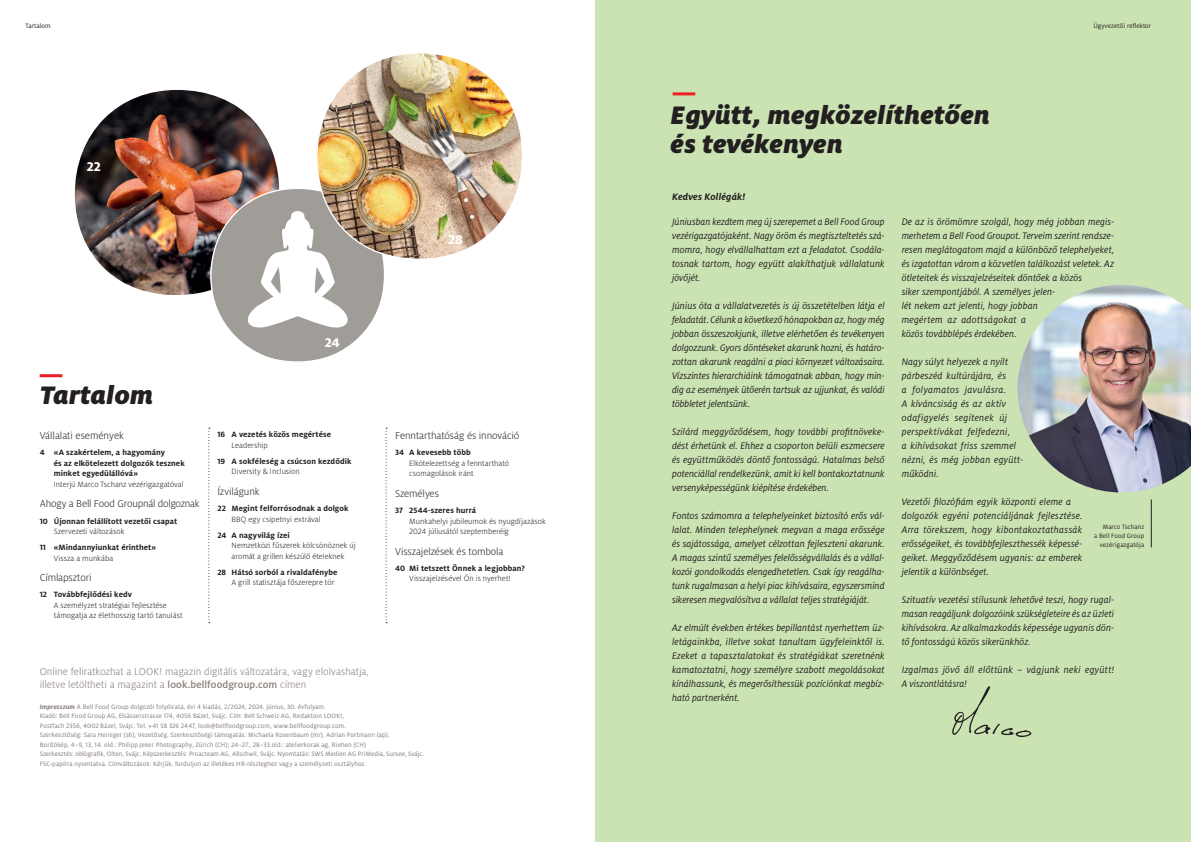
<style>
.page{position:relative;width:1191px;height:842px;background:#fff}
.page>*{position:absolute;margin:0;border:0;box-sizing:border-box;transform-origin:0 0}
.t1{font:italic 900 28px/29px "Milo Pro";letter-spacing:.01em;color:#231f20}
.t2{font:800 14px "Milo Pro";color:#fff}
.t3{font:300 11px "Milo Pro";letter-spacing:-.01em;color:#231f20}
.t4{font:300 11px/13px "Milo Pro";color:#867b76}
.t5{font:italic 10.5px/14px "Milo Pro";letter-spacing:.01em;color:#231f20;text-align:justify}
.t6{font:italic 10.5px/14px "Milo Pro";letter-spacing:.01em;color:#231f20;text-align:justify;scale:.96 1}
.t7{font:italic 700 10.5px "Milo Pro";letter-spacing:.02em;color:#231f20}
.t8{font:300 8.5px/10.5px "Milo Pro";letter-spacing:.005em;color:#231f20}
.t9{font:700 8.5px/10.5px "Milo Pro";letter-spacing:.01em;color:#231f20}
.t10{font:7px/9.5px "Milo Pro";letter-spacing:.01em;color:#867b76}
.t11{font:7px/9px "Milo Pro";letter-spacing:.02em;color:#231f20;text-align:right}
.s1{font-weight:500}
.s2{font-weight:700;font-style:italic}
</style>
<div class="page">
<img style="left:74px;top:90px;width:206px;height:205px">
<div style="left:595px;top:0;width:596px;height:842px;background:#cbe3b3"></div>
<img style="left:1017px;top:285px;width:174px;height:207px">
<svg style="left:210px;top:187px;width:174px;height:175px"></svg>
<img style="left:315px;top:53px;width:207px;height:208px">
<hr style="left:40px;top:374px;width:22px;height:3px;background:#ee1d23">
<svg style="left:208px;top:428px;width:2px;height:195px"></svg>
<svg style="left:385px;top:428px;width:2px;height:195px"></svg>
<hr style="left:672px;top:92px;width:23px;height:3px;background:#ee1d23">
<hr style="left:1151px;top:499px;width:1px;height:48px;background:#231f20">
<svg style="left:952px;top:686px;width:79px;height:51px"></svg>
<p class="t11" style="left:26px;top:22px;width:26px">Tartalom</p>
<p class="t11" style="left:1093px;top:22px;width:59px">Ügyvezetői reflektor</p>
<h2 class="t2" style="left:87px;top:158px;width:15px">22</h2>
<h1 class="t1" style="left:40px;top:380px;width:115px">Tartalom</h1>
<p class="t3" style="left:40px;top:430px;width:86px">Vállalati események</p>
<p class="t9" style="left:54px;top:447px;width:132px;text-indent:-14px">4 «A szakértelem, a hagyomány<br>és az elkötelezett dolgozók tesznek minket egyedülállóvá»</p>
<p class="t8" style="left:54px;top:479px;width:131px">Interjú Marco Tschanz vezérigazgatóval</p>
<p class="t3" style="left:40px;top:498px;width:162px">Ahogy a Bell Food Groupnál dolgoznak</p>
<p class="t9" style="left:40px;top:516px;width:139px">10 Újonnan felállított vezetői csapat</p>
<p class="t8" style="left:54px;top:526px;width:72px">Szervezeti változások</p>
<p class="t9" style="left:40px;top:542px;width:118px">11 «Mindannyiunkat érinthet»</p>
<p class="t8" style="left:54px;top:553px;width:61px">Vissza a munkába</p>
<p class="t3" style="left:40px;top:572px;width:53px">Címlapsztori</p>
<p class="t9" style="left:40px;top:589px;width:94px">12 Továbbfejlődési kedv</p>
<p class="t8" style="left:54px;top:600px;width:130px">A személyzet stratégiai fejlesztése támogatja az élethosszig tartó tanulást</p>
<h2 class="t2" style="left:325px;top:334px;width:16px">24</h2>
<p class="t9" style="left:217px;top:429px;width:115px">16 A vezetés közös megértése</p>
<p class="t8" style="left:231px;top:440px;width:38px">Leadership</p>
<p class="t9" style="left:217px;top:456px;width:135px">19 A sokféleség a csúcson kezdődik</p>
<p class="t8" style="left:231px;top:466px;width:70px">Diversity &amp; Inclusion</p>
<p class="t3" style="left:217px;top:485px;width:44px">Ízvilágunk</p>
<p class="t9" style="left:217px;top:503px;width:132px">22 Megint felforrósodnak a dolgok</p>
<p class="t8" style="left:231px;top:514px;width:91px">BBQ egy csipetnyi extrával</p>
<p class="t9" style="left:217px;top:530px;width:74px">24 A nagyvilág ízei</p>
<p class="t8" style="left:231px;top:540px;width:126px">Nemzetközi fűszerek kölcsönöznek új aromát a grillen készülő ételeknek</p>
<p class="t9" style="left:217px;top:567px;width:122px">28 Hátsó sorból a rivaldafénybe</p>
<p class="t8" style="left:232px;top:577px;width:104px">A grill statisztája főszerepre tör</p>
<h2 class="t2" style="left:448px;top:231px;width:16px">28</h2>
<p class="t3" style="left:395px;top:430px;width:126px">Fenntarthatóság és innováció</p>
<p class="t9" style="left:395px;top:447px;width:77px">34 A kevesebb több</p>
<p class="t8" style="left:409px;top:458px;width:101px">Elkötelezettség a fenntartható csomagolások iránt</p>
<p class="t3" style="left:395px;top:487px;width:45px">Személyes</p>
<p class="t9" style="left:395px;top:505px;width:82px">37 2544-szeres hurrá</p>
<p class="t8" style="left:409px;top:516px;width:138px">Munkahelyi jubileumok és nyugdíjazások<br>2024 júliusától szeptemberéig</p>
<p class="t3" style="left:395px;top:545px;width:110px">Visszajelzések és tombola</p>
<p class="t9" style="left:395px;top:563px;width:131px">40 Mi tetszett Önnek a legjobban?</p>
<p class="t8" style="left:409px;top:573px;width:103px">Visszajelzésével Ön is nyerhet!</p>
<p class="t4" style="left:40px;top:665px;width:331px">Online feliratkozhat a LOOK! magazin digitális változatára, vagy elolvashatja, illetve letöltheti a magazint a <span class="s1">look.bellfoodgroup.com</span> címen</p>
<p class="t10" style="left:40px;top:702px;width:386px"><span class="s2">Impresszum</span> A Bell Food Group dolgozói folyóirata, évi 4 kiadás, 2/2024, 2024. június, 30. évfolyam.<br>Kiadó: Bell Food Group AG, Elsässerstrasse 174, 4056 Bázel, Svájc. Cím: Bell Schweiz AG, Redaktion LOOK!,<br>Postfach 2356, 4002 Bázel, Svájc. Tel. +41 58 326 2447, look@bellfoodgroup.com, www.bellfoodgroup.com.<br>Szerkesztőség: Sara Heiniger (sh), Vezetőség. Szerkesztőségi támogatás: Michaela Rosenbaum (mr), Adrian Portmann (ap).<br>Borítókép, 4–9, 13, 14. old.: Philipp Jeker Photography, Zürich (CH); 24–27., 28–33.old.: atelierkorak ag, Riehen (CH)<br>Szerkesztés: oblògrafik, Olten, Svájc. Képszerkesztés: Proacteam AG, Allschwil, Svájc. Nyomtatás: SWS Medien AG PriMedia, Sursee, Svájc.<br>FSC-papírra nyomtatva. Címváltozások: Kérjük, forduljon az illetékes HR-részleghez vagy a személyzeti osztályhoz.</p>
<h1 class="t1" style="left:670px;top:100px;width:321px">Együtt, megközelíthetően és tevékenyen</h1>
<p class="t7" style="left:672px;top:191px;width:75px">Kedves Kollégák!</p>
<p class="t6" style="left:672px;top:215px;width:223px">Júniusban kezdtem meg új szerepemet a Bell Food Group vezérigazgatójaként. Nagy öröm és megtiszteltetés szá&shy;momra, hogy elvállalhattam ezt a feladatot. Csodála&shy;tosnak tartom, hogy együtt alakíthatjuk vállalatunk jövőjét.</p>
<p class="t5" style="left:672px;top:299px;width:214px">Június óta a vállalatvezetés is új összetételben látja el feladatát. Célunk a következő hónapokban az, hogy még jobban összeszokjunk, illetve elérhetően és tevékenyen dolgozzunk. Gyors döntéseket akarunk hozni, és határo&shy;zottan akarunk reagálni a piaci környezet változásaira.<br>Vízszintes hierarchiáink támogatnak abban, hogy min&shy;dig az események ütőerén tartsuk az ujjunkat, és valódi többletet jelentsünk.</p>
<p class="t5" style="left:672px;top:425px;width:214px">Szilárd meggyőződésem, hogy további profitnöveke&shy;dést érhetünk el. Ehhez a csoporton belüli eszmecsere és együttműködés döntő fontosságú. Hatalmas belső potenciállal rendelkezünk, amit ki kell bontakoztatnunk versenyképességünk kiépítése érdekében.</p>
<p class="t5" style="left:672px;top:509px;width:214px">Fontos számomra a telephelyeinket biztosító erős vál&shy;lalat. Minden telephelynek megvan a maga erőssége és sajátossága, amelyet célzottan fejleszteni akarunk.<br>A magas szintű személyes felelősségvállalás és a vállal&shy;kozói gondolkodás elengedhetetlen. Csak így reagálha&shy;tunk rugalmasan a helyi piac kihívásaira, egyszersmind sikeresen megvalósítva a vállalat teljes stratégiáját.</p>
<p class="t5" style="left:672px;top:621px;width:214px">Az elmúlt években értékes bepillantást nyerhettem üz&shy;letágainkba, illetve sokat tanultam ügyfeleinktől is.<br>Ezeket a tapasztalatokat és stratégiákat szeretnénk kamatoztatni, hogy személyre szabott megoldásokat kínálhassunk, és megerősíthessük pozíciónkat megbíz&shy;ható partnerként.</p>
<p class="t5" style="left:901px;top:215px;width:214px;text-align:left">De az is örömömre szolgál, hogy még jobban megis&shy;merhetem a Bell Food Groupot. Terveim szerint rendsze&shy;resen meglátogatom majd a különböző telephelyeket, és izgatottan várom a közvetlen találkozást veletek. Az ötleteitek és visszajelzéseitek döntőek a közös<br>siker szempontjából. A személyes jelen-<br>lét nekem azt jelenti, hogy jobban<br>megértem az adottságokat a<br>közös továbblépés érdekében.</p>
<p class="t5" style="left:901px;top:355px;width:123px;text-align:left">Nagy súlyt helyezek a nyílt párbeszéd kultúrájára, és<br>a folyamatos javulásra.<br>A kíváncsiság és az aktív odafigyelés segítenek új perspektívákat felfedezni,<br>a kihívásokat friss szemmel nézni, és még jobban együtt&shy;működni.</p>
<p class="t5" style="left:901px;top:495px;width:182px;text-align:left">Vezetői filozófiám egyik központi eleme a dolgozók egyéni potenciáljának fejlesztése.<br>Arra törekszem, hogy kibontakoztathassák erősségeiket, és továbbfejleszthessék képessé&shy;geiket. Meggyőződésem ugyanis: az emberek jelentik a különbséget.</p>
<p class="t5" style="left:901px;top:593px;width:214px">Szituatív vezetési stílusunk lehetővé teszi, hogy rugal&shy;masan reagáljunk dolgozóink szükségleteire és az üzleti kihívásokra. Az alkalmazkodás képessége ugyanis dön&shy;tő fontosságú közös sikerünkhöz.</p>
<p class="t5" style="left:901px;top:663px;width:214px">Izgalmas jövő áll előttünk – vágjunk neki együtt!<br>A viszontlátásra!</p>
<p class="t11" style="left:1094px;top:523px;width:52px">Marco Tschanz<br>a Bell Food Group vezérigazgatója</p>
</div>
